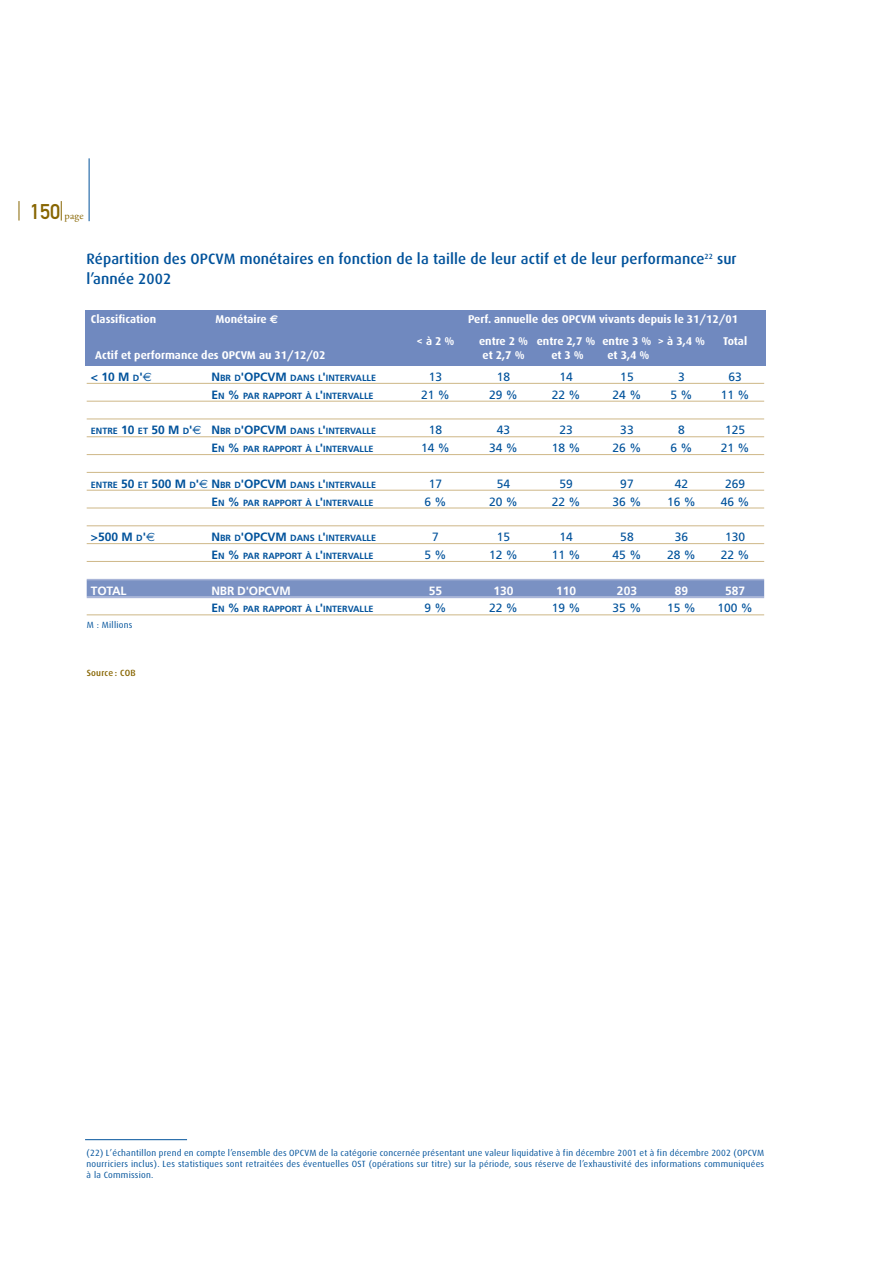
<style>
.page{position:relative;width:893px;height:1262px;background:#fff}
.page>*{position:absolute;margin:0;border:0;box-sizing:border-box;transform-origin:0 0}
.t1{font:500 15px/19.5px "Dax";letter-spacing:.005em;color:#00529b}
.t2{font:12px "Frutiger";color:#00529b}
.t3{font:700 12px "Frutiger";letter-spacing:-.01em;color:#fff}
.t4{font:700 12px "Frutiger";color:#00529b}
.t5{font:700 11.25px "Dax";color:#fff}
.t6{font:10.5px "Adobe Garamond";color:#876500}
.t7{font:9px/10.8px "Dax";letter-spacing:.025em;color:#00529b;text-align:justify}
.t8{font:700 9px "Frutiger";color:#00529b}
.t9{font:500 9px "Dax";letter-spacing:.025em;color:#876500}
.s1{font-family:"DIN Mittelschrift";font-size:21px}
.s2{font-family:"Euro Sans"}
.s3{font-size:9px}
.s4{font-family:"Euro Sans";font-weight:400}
.s5{font-size:12px}
.s6{font-family:"Euro Sans";font-weight:400;font-size:12px}
</style>
<div class="page">
<hr style="left:89px;top:158px;width:1px;height:63px;background:#00529b">
<svg style="left:19px;top:201px;width:1px;height:19px"></svg>
<svg style="left:61px;top:201px;width:1px;height:19px"></svg>
<div style="left:85px;top:310px;width:680px;height:55px;background:#7089bf"></div>
<hr style="left:87px;top:383px;width:677px;height:1px;background:#ceb787">
<hr style="left:87px;top:401px;width:677px;height:1px;background:#ceb787">
<hr style="left:87px;top:418px;width:677px;height:1px;background:#ceb787">
<hr style="left:87px;top:436px;width:677px;height:1px;background:#ceb787">
<hr style="left:87px;top:454px;width:677px;height:1px;background:#ceb787">
<hr style="left:87px;top:472px;width:677px;height:1px;background:#ceb787">
<hr style="left:87px;top:490px;width:677px;height:1px;background:#ceb787">
<hr style="left:87px;top:507px;width:677px;height:1px;background:#ceb787">
<hr style="left:87px;top:525px;width:677px;height:1px;background:#ceb787">
<hr style="left:87px;top:543px;width:677px;height:1px;background:#ceb787">
<hr style="left:87px;top:561px;width:677px;height:1px;background:#ceb787">
<hr style="left:87px;top:579px;width:677px;height:1px;background:#a9b5d8">
<div style="left:87px;top:580px;width:677px;height:16px;background:#7a91c3"></div>
<hr style="left:87px;top:596px;width:677px;height:2px;background:#a9b5d8">
<hr style="left:87px;top:614px;width:677px;height:1px;background:#ceb787">
<hr style="left:85px;top:1139px;width:102px;height:1px;background:#00529b">
<p class="t6" style="left:30px;top:211px;width:55px"><span class="s1">150</span> page</p>
<h1 class="t1" style="left:87px;top:251px;width:651px">Répartition des OPCVM monétaires en fonction de la taille de leur actif et de leur performance<sup>22</sup> sur l’année 2002</h1>
<p class="t5" style="left:91px;top:314px;width:67px">Classification</p>
<p class="t5" style="left:215px;top:314px;width:64px">Monétaire <span class="s2">€</span></p>
<p class="t5" style="left:468px;top:314px;width:271px">Perf. annuelle des OPCVM vivants depuis le 31/12/01</p>
<p class="t5" style="left:416px;top:336px;width:39px">&lt; à 2 %</p>
<p class="t5" style="left:479px;top:336px;width:228px">entre 2 % entre 2,7 % entre 3 % &gt; à 3,4 %</p>
<p class="t5" style="left:723px;top:336px;width:26px">Total</p>
<p class="t5" style="left:95px;top:350px;width:232px">Actif et performance des OPCVM au 31/12/02</p>
<p class="t5" style="left:482px;top:350px;width:44px">et 2,7 %</p>
<p class="t5" style="left:551px;top:350px;width:34px">et 3 %</p>
<p class="t5" style="left:607px;top:350px;width:44px">et 3,4 %</p>
<h2 class="t4" style="left:91px;top:372px;width:62px">&lt; 10 M <span class="s3">D</span>'<span class="s4">€</span></h2>
<p class="t8" style="left:211px;top:374px;width:166px"><span class="s5">N</span>BR D<span class="s5">'OPCVM</span> DANS L<span class="s5">'</span>INTERVALLE</p>
<h2 class="t2" style="left:429px;top:372px;width:15px">13</h2>
<h2 class="t2" style="left:497px;top:372px;width:15px">18</h2>
<h2 class="t2" style="left:559px;top:372px;width:15px">14</h2>
<h2 class="t2" style="left:620px;top:372px;width:15px">15</h2>
<h2 class="t2" style="left:678px;top:372px;width:8px">3</h2>
<h2 class="t2" style="left:728px;top:372px;width:15px">63</h2>
<p class="t8" style="left:211px;top:392px;width:164px"><span class="s5">E</span>N <span class="s5">%</span> PAR RAPPORT À L<span class="s5">'</span>INTERVALLE</p>
<h2 class="t2" style="left:421px;top:390px;width:30px">21 %</h2>
<h2 class="t2" style="left:489px;top:390px;width:30px">29 %</h2>
<h2 class="t2" style="left:551px;top:390px;width:30px">22 %</h2>
<h2 class="t2" style="left:612px;top:390px;width:30px">24 %</h2>
<h2 class="t2" style="left:670px;top:390px;width:24px">5 %</h2>
<h2 class="t2" style="left:720px;top:390px;width:30px">11 %</h2>
<p class="t8" style="left:91px;top:427px;width:287px">ENTRE <span class="s5">10</span> ET <span class="s5">50 M</span> D<span class="s5">'</span><span class="s6">€</span> <span class="s5">N</span>BR D<span class="s5">'OPCVM</span> DANS L<span class="s5">'</span>INTERVALLE</p>
<h2 class="t2" style="left:429px;top:425px;width:15px">18</h2>
<h2 class="t2" style="left:497px;top:425px;width:15px">43</h2>
<h2 class="t2" style="left:559px;top:425px;width:15px">23</h2>
<h2 class="t2" style="left:620px;top:425px;width:15px">33</h2>
<h2 class="t2" style="left:678px;top:425px;width:8px">8</h2>
<h2 class="t2" style="left:725px;top:425px;width:22px">125</h2>
<p class="t8" style="left:211px;top:445px;width:164px"><span class="s5">E</span>N <span class="s5">%</span> PAR RAPPORT À L<span class="s5">'</span>INTERVALLE</p>
<h2 class="t2" style="left:421px;top:443px;width:30px">14 %</h2>
<h2 class="t2" style="left:489px;top:443px;width:30px">34 %</h2>
<h2 class="t2" style="left:551px;top:443px;width:30px">18 %</h2>
<h2 class="t2" style="left:612px;top:443px;width:30px">26 %</h2>
<h2 class="t2" style="left:670px;top:443px;width:24px">6 %</h2>
<h2 class="t2" style="left:720px;top:443px;width:30px">21 %</h2>
<p class="t8" style="left:91px;top:481px;width:287px">ENTRE <span class="s5">50</span> ET <span class="s5">500 M</span> D<span class="s5">'</span><span class="s6">€</span> <span class="s5">N</span>BR D<span class="s5">'OPCVM</span> DANS L<span class="s5">'</span>INTERVALLE</p>
<h2 class="t2" style="left:429px;top:479px;width:15px">17</h2>
<h2 class="t2" style="left:497px;top:479px;width:15px">54</h2>
<h2 class="t2" style="left:559px;top:479px;width:15px">59</h2>
<h2 class="t2" style="left:620px;top:479px;width:15px">97</h2>
<h2 class="t2" style="left:675px;top:479px;width:15px">42</h2>
<h2 class="t2" style="left:725px;top:479px;width:22px">269</h2>
<p class="t8" style="left:211px;top:499px;width:164px"><span class="s5">E</span>N <span class="s5">%</span> PAR RAPPORT À L<span class="s5">'</span>INTERVALLE</p>
<h2 class="t2" style="left:424px;top:496px;width:24px">6 %</h2>
<h2 class="t2" style="left:489px;top:496px;width:30px">20 %</h2>
<h2 class="t2" style="left:551px;top:496px;width:30px">22 %</h2>
<h2 class="t2" style="left:612px;top:496px;width:30px">36 %</h2>
<h2 class="t2" style="left:667px;top:496px;width:30px">16 %</h2>
<h2 class="t2" style="left:720px;top:496px;width:30px">46 %</h2>
<h2 class="t4" style="left:91px;top:532px;width:66px">&gt;500 M <span class="s3">D</span>'<span class="s4">€</span></h2>
<p class="t8" style="left:211px;top:534px;width:166px"><span class="s5">N</span>BR D<span class="s5">'OPCVM</span> DANS L<span class="s5">'</span>INTERVALLE</p>
<h2 class="t2" style="left:432px;top:532px;width:8px">7</h2>
<h2 class="t2" style="left:497px;top:532px;width:15px">15</h2>
<h2 class="t2" style="left:559px;top:532px;width:15px">14</h2>
<h2 class="t2" style="left:620px;top:532px;width:15px">58</h2>
<h2 class="t2" style="left:675px;top:532px;width:15px">36</h2>
<h2 class="t2" style="left:725px;top:532px;width:22px">130</h2>
<p class="t8" style="left:211px;top:552px;width:164px"><span class="s5">E</span>N <span class="s5">%</span> PAR RAPPORT À L<span class="s5">'</span>INTERVALLE</p>
<h2 class="t2" style="left:424px;top:550px;width:24px">5 %</h2>
<h2 class="t2" style="left:489px;top:550px;width:30px">12 %</h2>
<h2 class="t2" style="left:551px;top:550px;width:30px">11 %</h2>
<h2 class="t2" style="left:612px;top:550px;width:30px">45 %</h2>
<h2 class="t2" style="left:667px;top:550px;width:30px">28 %</h2>
<h2 class="t2" style="left:720px;top:550px;width:30px">22 %</h2>
<h2 class="t3" style="left:91px;top:585px;width:37px">TOTAL</h2>
<h2 class="t3" style="left:211px;top:585px;width:81px">NBR D'OPCVM</h2>
<h2 class="t3" style="left:429px;top:585px;width:15px">55</h2>
<h2 class="t3" style="left:493px;top:585px;width:22px">130</h2>
<h2 class="t3" style="left:556px;top:585px;width:22px">110</h2>
<h2 class="t3" style="left:617px;top:585px;width:22px">203</h2>
<h2 class="t3" style="left:675px;top:585px;width:15px">89</h2>
<h2 class="t3" style="left:725px;top:585px;width:22px">587</h2>
<p class="t8" style="left:211px;top:605px;width:164px"><span class="s5">E</span>N <span class="s5">%</span> PAR RAPPORT À L<span class="s5">'</span>INTERVALLE</p>
<h2 class="t2" style="left:424px;top:603px;width:24px">9 %</h2>
<h2 class="t2" style="left:489px;top:603px;width:30px">22 %</h2>
<h2 class="t2" style="left:551px;top:603px;width:30px">19 %</h2>
<h2 class="t2" style="left:612px;top:603px;width:30px">35 %</h2>
<h2 class="t2" style="left:667px;top:603px;width:30px">15 %</h2>
<h2 class="t2" style="left:717px;top:603px;width:37px">100 %</h2>
<p class="t7" style="left:87px;top:620px;width:47px">M : Millions</p>
<p class="t9" style="left:87px;top:669px;width:50px">Source : COB</p>
<p class="t7" style="left:87px;top:1148px;width:679px">(22) L’échantillon prend en compte l’ensemble des OPCVM de la catégorie concernée présentant une valeur liquidative à fin décembre 2001 et à fin décembre 2002 (OPCVM nourriciers inclus). Les statistiques sont retraitées des éventuelles OST (opérations sur titre) sur la période, sous réserve de l’exhaustivité des informations communiquées à la Commission.</p>
</div>
